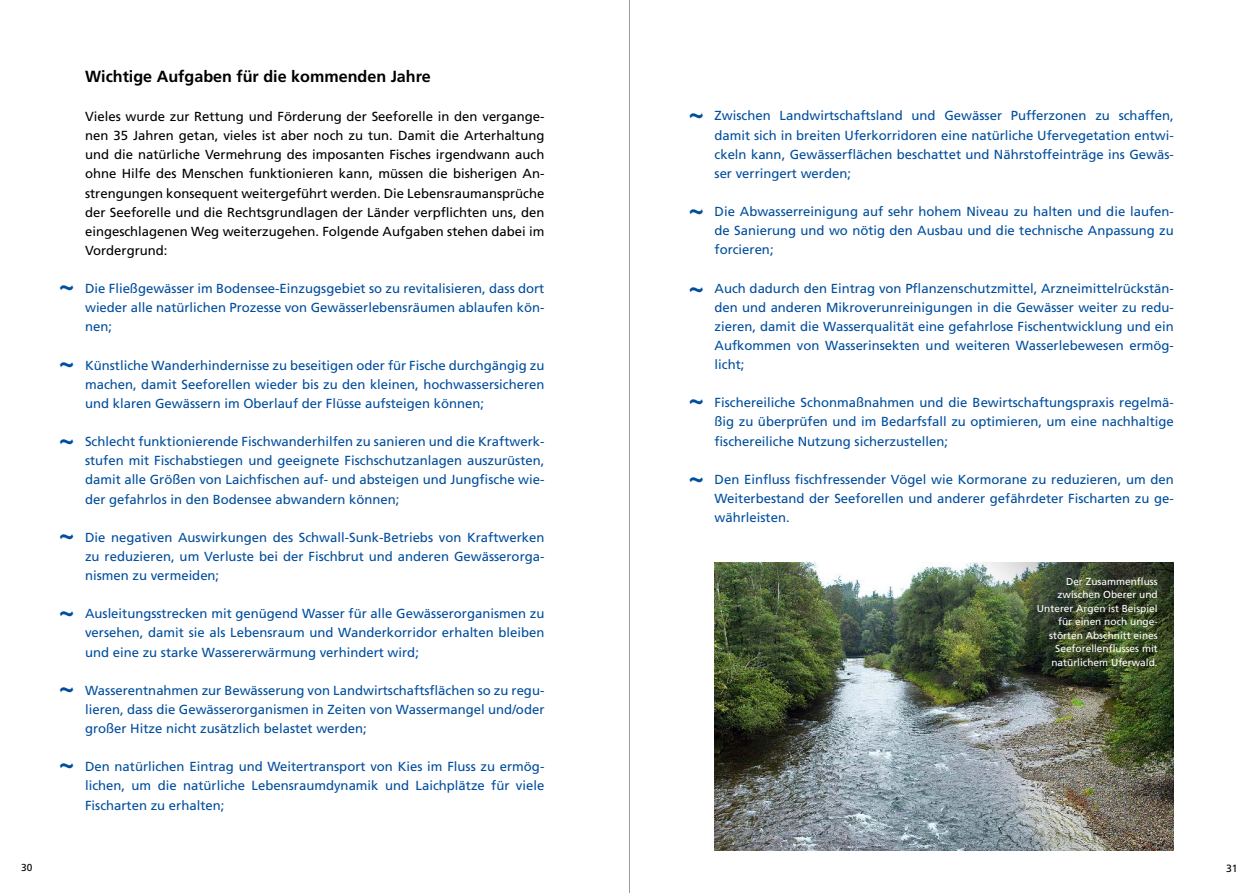
<style>
.page{position:relative;width:1259px;height:893px;background:#fff}
.page>*{position:absolute;margin:0;border:0;box-sizing:border-box;transform-origin:0 0}
.t1{font:700 28.5px "Frutiger LT Std";color:#004e9e}
.t2{font:700 16.2px "Frutiger LT Std";color:#000}
.t3{font:13.2px/19px "Frutiger LT Std";color:#004e9e;text-align:justify}
.t4{font:13.2px/19px "Frutiger LT Std";color:#000;text-align:justify}
.t5{font:10.5px "Frutiger LT Std";color:#000}
.t6{font:10.2px/13.5px "Frutiger LT Std";color:#fff;text-align:right}
.t7{font:10.2px "Frutiger LT Std";color:#000}
</style>
<div class="page">
<hr style="left:629px;top:0;width:1px;height:893px;background:#9c9c9d">
<img style="left:714px;top:562px;width:460px;height:288px">
<h1 class="t1" style="left:58px;top:269px;width:19px">~</h1>
<h1 class="t1" style="left:58px;top:345px;width:19px">~</h1>
<h1 class="t1" style="left:58px;top:422px;width:19px">~</h1>
<h1 class="t1" style="left:58px;top:518px;width:19px">~</h1>
<h1 class="t1" style="left:58px;top:594px;width:19px">~</h1>
<h1 class="t1" style="left:58px;top:670px;width:19px">~</h1>
<h1 class="t1" style="left:58px;top:746px;width:19px">~</h1>
<p class="t2" style="left:85px;top:67px;width:347px">Wichtige Aufgaben für die kommenden Jahre</p>
<p class="t4" style="left:85px;top:107px;width:461px">Vieles wurde zur Rettung und Förderung der Seeforelle in den vergange&shy;nen 35 Jahren getan, vieles ist aber noch zu tun. Damit die Arterhaltung und die natürliche Vermehrung des imposanten Fisches irgendwann auch ohne Hilfe des Menschen funktionieren kann, müssen die bisherigen An&shy;strengungen konsequent weitergeführt werden. Die Lebensraumansprüche der Seeforelle und die Rechtsgrundlagen der Länder verpflichten uns, den eingeschlagenen Weg weiterzugehen. Folgende Aufgaben stehen dabei im Vordergrund:</p>
<p class="t3" style="left:85px;top:279px;width:461px">Die Fließgewässer im Bodensee-Einzugsgebiet so zu revitalisieren, dass dort wieder alle natürlichen Prozesse von Gewässerlebensräumen ablaufen kön&shy;nen;</p>
<p class="t3" style="left:85px;top:356px;width:461px">Künstliche Wanderhindernisse zu beseitigen oder für Fische durchgängig zu machen, damit Seeforellen wieder bis zu den kleinen, hochwassersicheren und klaren Gewässern im Oberlauf der Flüsse aufsteigen können;</p>
<p class="t3" style="left:85px;top:432px;width:461px">Schlecht funktionierende Fischwanderhilfen zu sanieren und die Kraftwerk&shy;stufen mit Fischabstiegen und geeignete Fischschutzanlagen auszurüsten, damit alle Größen von Laichfischen auf- und absteigen und Jungfische wie&shy;der gefahrlos in den Bodensee abwandern können;</p>
<p class="t3" style="left:85px;top:528px;width:461px">Die negativen Auswirkungen des Schwall-Sunk-Betriebs von Kraftwerken zu reduzieren, um Verluste bei der Fischbrut und anderen Gewässerorga&shy;nismen zu vermeiden;</p>
<p class="t3" style="left:85px;top:604px;width:461px">Ausleitungsstrecken mit genügend Wasser für alle Gewässerorganismen zu versehen, damit sie als Lebensraum und Wanderkorridor erhalten bleiben und eine zu starke Wassererwärmung verhindert wird;</p>
<p class="t3" style="left:85px;top:681px;width:461px">Wasserentnahmen zur Bewässerung von Landwirtschaftsflächen so zu regu&shy;lieren, dass die Gewässerorganismen in Zeiten von Wassermangel und/oder großer Hitze nicht zusätzlich belastet werden;</p>
<p class="t3" style="left:85px;top:757px;width:461px">Den natürlichen Eintrag und Weitertransport von Kies im Fluss zu ermög&shy;lichen, um die natürliche Lebensraumdynamik und Laichplätze für viele Fischarten zu erhalten;</p>
<h1 class="t1" style="left:688px;top:97px;width:19px">~</h1>
<h1 class="t1" style="left:688px;top:192px;width:19px">~</h1>
<h1 class="t1" style="left:688px;top:270px;width:19px">~</h1>
<h1 class="t1" style="left:688px;top:383px;width:19px">~</h1>
<h1 class="t1" style="left:688px;top:460px;width:19px">~</h1>
<p class="t3" style="left:714px;top:106px;width:461px">Zwischen Landwirtschaftsland und Gewässer Pufferzonen zu schaffen, damit sich in breiten Uferkorridoren eine natürliche Ufervegetation entwi&shy;ckeln kann, Gewässerflächen beschattet und Nährstoffeinträge ins Gewäs&shy;ser verringert werden;</p>
<p class="t3" style="left:714px;top:202px;width:461px">Die Abwasserreinigung auf sehr hohem Niveau zu halten und die laufen&shy;de Sanierung und wo nötig den Ausbau und die technische Anpassung zu forcieren;</p>
<p class="t3" style="left:714px;top:278px;width:461px">Auch dadurch den Eintrag von Pflanzenschutzmittel, Arzneimittelrückstän&shy;den und anderen Mikroverunreinigungen in die Gewässer weiter zu redu&shy;zieren, damit die Wasserqualität eine gefahrlose Fischentwicklung und ein Aufkommen von Wasserinsekten und weiteren Wasserlebewesen ermög&shy;licht;</p>
<p class="t3" style="left:714px;top:393px;width:461px">Fischereiliche Schonmaßnahmen und die Bewirtschaftungspraxis regelmä&shy;ßig zu überprüfen und im Bedarfsfall zu optimieren, um eine nachhaltige fischereiliche Nutzung sicherzustellen;</p>
<p class="t3" style="left:714px;top:470px;width:461px">Den Einfluss fischfressender Vögel wie Kormorane zu reduzieren, um den Weiterbestand der Seeforellen und anderer gefährdeter Fischarten zu ge&shy;währleisten.</p>
<p class="t6" style="left:1037px;top:574px;width:122px">Der Zusammenfluss zwischen Oberer und<br>Unterer Argen ist Beispiel für einen noch unge&shy;störten Abschnitt eines<br>Seeforellenflusses mit natürlichem Uferwald.</p>
<p class="t7" style="left:21px;top:862px;width:13px">30</p>
<p class="t5" style="left:1226px;top:862px;width:13px">31</p>
</div>
